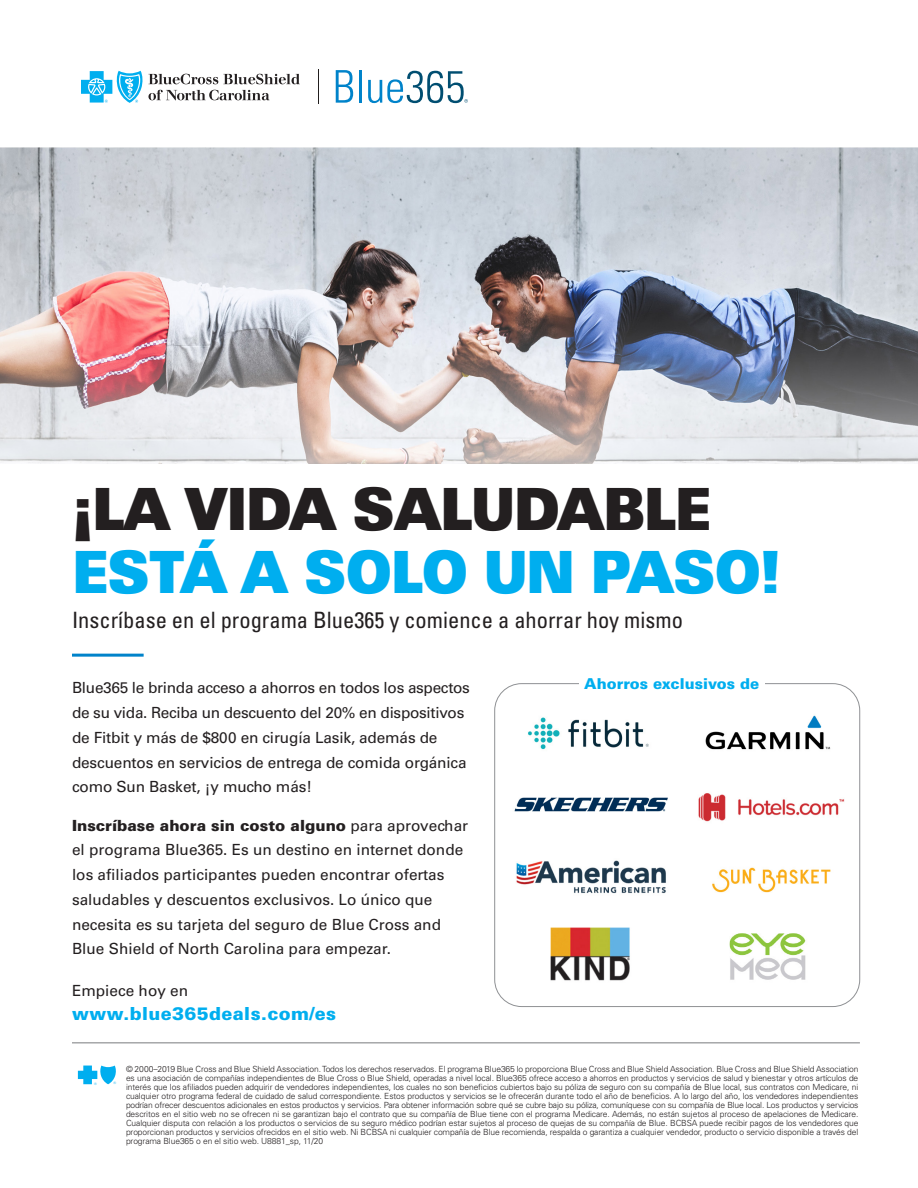
<style>
.page{position:relative;width:918px;height:1188px;background:#fff}
.page>*{position:absolute;margin:0;border:0;box-sizing:border-box;transform-origin:0 0}
.t1{font:58.2px "Univers LT Std X Black Ex";letter-spacing:-.03em;color:#231f20;scale:.75 1}
.t2{font:58.2px "Univers LT Std X Black Ex";letter-spacing:-.03em;color:#00aeef;scale:.75 1}
.t3{font:condensed 22.5px "Univers LT Std";color:#231f20}
.t4{font:900 18px "Univers LT Std";letter-spacing:.02em;color:#00aeef}
.t5{font:15.3px/24.8px "Univers LT Std";color:#231f20}
.t6{font:900 15px "Univers LT Std";color:#00aeef}
.t7{font:300 8.55px/9px "Univers LT Std";letter-spacing:-.01em;color:#231f20;text-align:justify}
.t8{font:3.3px "Univers LT Std";color:#00aeef}
.s1{font-weight:900}
</style>
<div class="page">
<hr style="left:319px;top:69px;width:1px;height:35px;background:#211e1e">
<svg style="left:336px;top:70px;width:17px;height:33px"></svg>
<hr style="left:359px;top:70px;width:3px;height:33px;background:#0083ca">
<svg style="left:368px;top:71px;width:100px;height:32px"></svg>
<svg style="left:81px;top:71px;width:219px;height:32px"></svg>
<img style="left:0;top:147px;width:918px;height:317px">
<hr style="left:72px;top:654px;width:72px;height:3px;background:#0083ca">
<img style="left:501px;top:715px;width:354px;height:284px">
<svg style="left:78px;top:1066px;width:38px;height:18px"></svg>
<hr style="left:72px;top:1043px;width:788px;height:1px;background:#787a7d">
<p class="t1" style="left:72px;top:475px;width:854px">¡LA VIDA SALUDABLE</p>
<p class="t2" style="left:72px;top:538px;width:947px">ESTÁ A SOLO UN PASO!</p>
<p class="t3" style="left:72px;top:606px;width:613px">Inscríbase en el programa Blue365 y comience a ahorrar hoy mismo</p>
<p class="t5" style="left:72px;top:676px;width:399px">Blue365 le brinda acceso a ahorros en todos los aspectos de su vida. Reciba un descuento del 20% en dispositivos de Fitbit y más de $800 en cirugía Lasik, además de descuentos en servicios de entrega de comida orgánica como Sun Basket, ¡y mucho más!</p>
<p class="t5" style="left:72px;top:813px;width:398px"><span class="s1">Inscríbase ahora sin costo alguno</span> para aprovechar el programa Blue365. Es un destino en internet donde los afiliados participantes pueden encontrar ofertas saludables y descuentos exclusivos. Lo único que necesita es su tarjeta del seguro de Blue Cross and Blue Shield of North Carolina para empezar.</p>
<p class="t5" style="left:72px;top:979px;width:118px">Empiece hoy en</p>
<p class="t4" style="left:72px;top:1003px;width:266px">www.blue365deals.com/es</p>
<p class="t6" style="left:584px;top:674px;width:177px">Ahorros exclusivos de</p>
<p class="t8" style="left:94px;top:1081px;width:4px">®</p>
<p class="t8" style="left:113px;top:1081px;width:4px">®</p>
<p class="t7" style="left:126px;top:1064px;width:734px">© 2000–2019 Blue Cross and Blue Shield Association. Todos los derechos reservados. El programa Blue365 lo proporciona Blue Cross and Blue Shield Association. Blue Cross and Blue Shield Association es una asociación de compañías independientes de Blue Cross o Blue Shield, operadas a nivel local. Blue365 ofrece acceso a ahorros en productos y servicios de salud y bienestar y otros artículos de interés que los afiliados pueden adquirir de vendedores independientes, los cuales no son beneficios cubiertos bajo su póliza de seguro con su compañía de Blue local, sus contratos con Medicare, ni cualquier otro programa federal de cuidado de salud correspondiente. Estos productos y servicios se le ofrecerán durante todo el año de beneficios. A lo largo del año, los vendedores independientes podrían ofrecer descuentos adicionales en estos productos y servicios. Para obtener información sobre qué se cubre bajo su póliza, comuníquese con su compañía de Blue local. Los productos y servicios descritos en el sitio web no se ofrecen ni se garantizan bajo el contrato que su compañía de Blue tiene con el programa Medicare. Además, no están sujetos al proceso de apelaciones de Medicare.<br>Cualquier disputa con relación a los productos o servicios de su seguro médico podrían estar sujetos al proceso de quejas de su compañía de Blue. BCBSA puede recibir pagos de los vendedores que proporcionan productos y servicios ofrecidos en el sitio web. Ni BCBSA ni cualquier compañía de Blue recomienda, respalda o garantiza a cualquier vendedor, producto o servicio disponible a través del programa Blue365 o en el sitio web. U8881_sp, 11/20</p>
</div>
